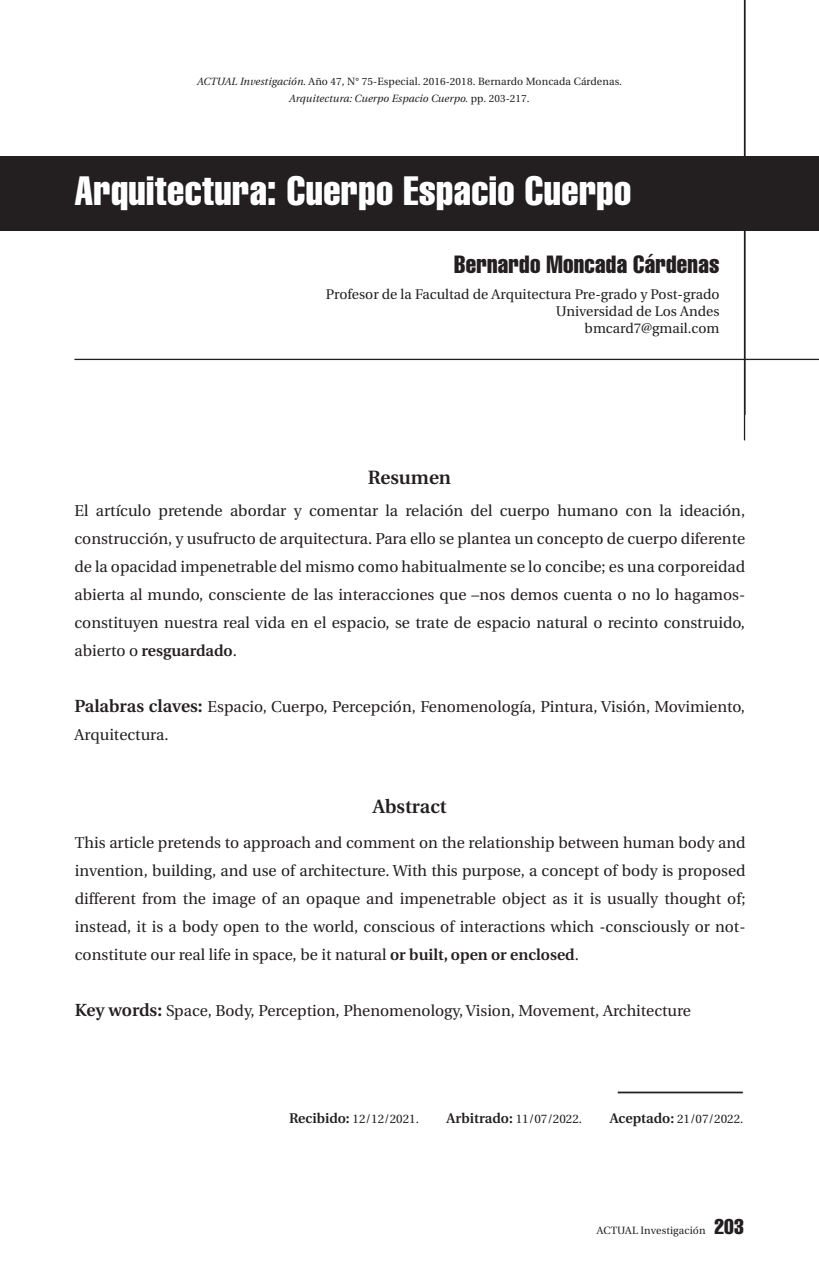
<style>
.page{position:relative;width:819px;height:1265px;background:#fff}
.page>*{position:absolute;margin:0;border:0;box-sizing:border-box;transform-origin:0 0}
.t1{font:extra-condensed 40.25px "Helvetica";letter-spacing:.01em;color:#fff}
.t2{font:extra-condensed 24.5px "Helvetica";letter-spacing:.01em;color:#231f20}
.t3{font:extra-condensed 21px "Helvetica";color:#231f20}
.t4{font:600 19.25px "Utopia";color:#231f20}
.t5{font:15.75px/28px "Utopia";color:#231f20;text-align:justify}
.t6{font:14px/16.8px "Utopia";color:#231f20;text-align:right}
.t7{font:12.25px "Utopia";color:#231f20}
.t8{font:10.5px/17.5px "Utopia";letter-spacing:.01em;color:#231f20;text-align:center}
.s1{font-style:italic}
.s2{font-weight:600}
.s3{font-weight:600;font-size:17.5px}
.s4{font-weight:600;font-size:14px}
</style>
<div class="page">
<div style="left:0;top:156px;width:819px;height:75px;background:#231f20"></div>
<hr style="left:743px;top:0;width:2px;height:440px;background:#231f20">
<hr style="left:74px;top:359px;width:745px;height:1px;background:#231f20">
<hr style="left:617px;top:1092px;width:125px;height:1px;background:#231f20">
<p class="t8" style="left:197px;top:73px;width:426px"><span class="s1">ACTUAL Investigación.</span> Año 47, N° 75-Especial. 2016-2018. Bernardo Moncada Cárdenas.<br><span class="s1">Arquitectura: Cuerpo Espacio Cuerpo.</span> pp. 203-217.</p>
<h1 class="t1" style="left:74px;top:165px;width:558px">Arquitectura: Cuerpo Espacio Cuerpo</h1>
<h2 class="t2" style="left:454px;top:249px;width:267px">Bernardo Moncada Cárdenas</h2>
<p class="t6" style="left:326px;top:286px;width:395px">Profesor de la Facultad de Arquitectura Pre-grado y Post-grado<br>Universidad de Los Andes<br>bmcard7@gmail.com</p>
<p class="t4" style="left:368px;top:466px;width:85px">Resumen</p>
<p class="t5" style="left:74px;top:497px;width:672px">El artículo pretende abordar y comentar la relación del cuerpo humano con la ideación, construcción, y usufructo de arquitectura. Para ello se plantea un concepto de cuerpo diferente de la opacidad impenetrable del mismo como habitualmente se lo concibe; es una corporeidad abierta al mundo, consciente de las interacciones que –nos demos cuenta o no lo hagamos&shy;constituyen nuestra real vida en el espacio, se trate de espacio natural o recinto construido, abierto o <span class="s2">resguardado</span>.</p>
<p class="t5" style="left:74px;top:693px;width:672px"><span class="s3">Palabras claves:</span> Espacio, Cuerpo, Percepción, Fenomenología, Pintura, Visión, Movimiento,<br>Arquitectura.</p>
<p class="t4" style="left:373px;top:796px;width:75px">Abstract</p>
<p class="t5" style="left:75px;top:829px;width:672px">This article pretends to approach and comment on the relationship between human body and invention, building, and use of architecture. With this purpose, a concept of body is proposed different from the image of an opaque and impenetrable object as it is usually thought of; instead, it is a body open to the world, conscious of interactions which -consciously or not&shy;constitute our real life in space, be it natural <span class="s2">or built, open or enclosed</span>.</p>
<p class="t5" style="left:75px;top:997px;width:617px"><span class="s3">Key words:</span> Space, Body, Perception, Phenomenology, Vision, Movement, Architecture</p>
<p class="t7" style="left:289px;top:1112px;width:131px"><span class="s4">Recibido:</span> 12/12/2021.</p>
<p class="t7" style="left:446px;top:1112px;width:137px"><span class="s4">Arbitrado:</span> 11/07/2022.</p>
<p class="t7" style="left:609px;top:1112px;width:135px"><span class="s4">Aceptado:</span> 21/07/2022.</p>
<p class="t8" style="left:597px;top:1221px;width:110px">ACTUAL Investigación</p>
<h3 class="t3" style="left:714px;top:1213px;width:31px">203</h3>
</div>
